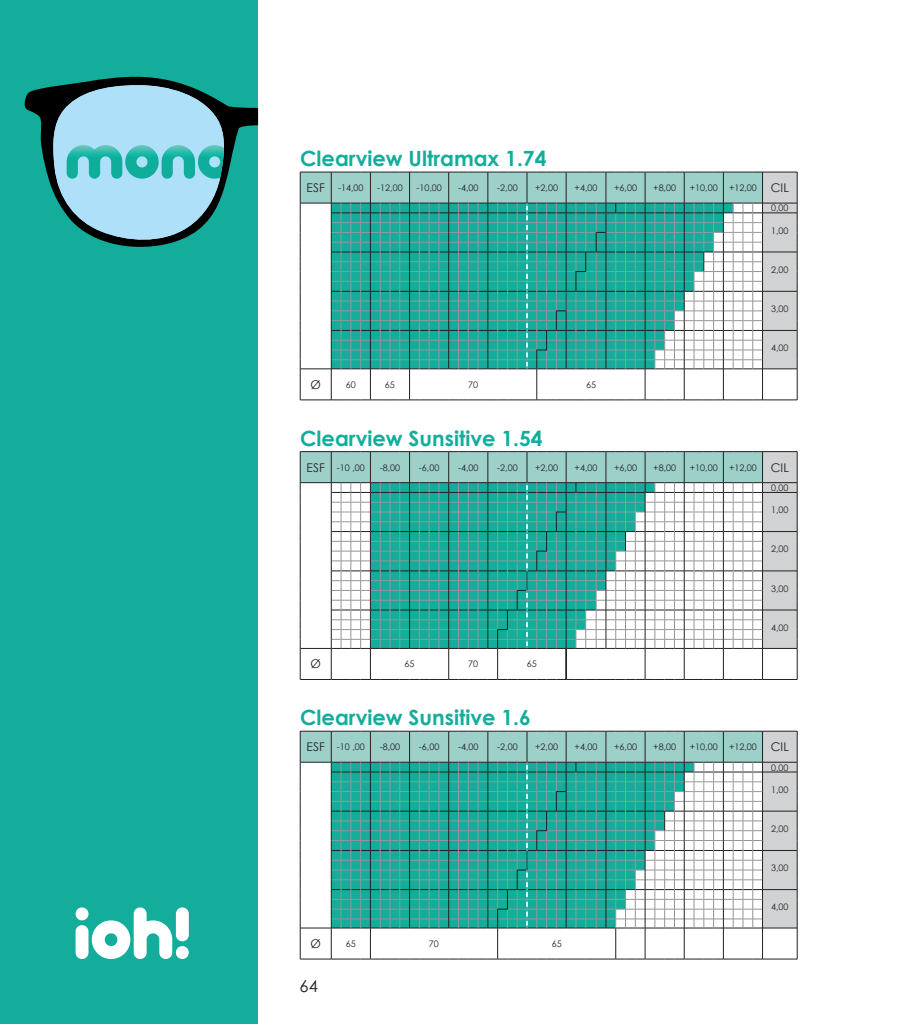
<style>
.page{position:relative;width:897px;height:1024px;background:#fff}
.page>*{position:absolute;margin:0;border:0;box-sizing:border-box;transform-origin:0 0}
.t1{font:700 21px "Century Gothic";color:#14ad9b}
.t2{font:16.5px "Century Gothic";color:#231f20}
.t3{font:12px "Century Gothic";color:#231f20}
.t4{font:9px "Century Gothic";color:#231f20}
.s1{font-size:12px}
</style>
<div class="page">
<div style="left:0;top:0;width:258px;height:1024px;background:#14ad9b"></div>
<svg style="left:76px;top:907px;width:113px;height:52px"></svg>
<svg style="left:24px;top:76px;width:234px;height:171px"></svg>
<svg style="left:52px;top:85px;width:174px;height:159px"></svg>
<svg style="left:331px;top:400px;width:431px;height:1px"></svg>
<hr style="left:300px;top:400px;width:31px;height:1px;background:#231f20">
<hr style="left:300px;top:369px;width:1px;height:31px;background:#231f20">
<hr style="left:723px;top:369px;width:1px;height:31px;background:#231f20">
<hr style="left:684px;top:369px;width:1px;height:31px;background:#231f20">
<hr style="left:644px;top:369px;width:1px;height:31px;background:#231f20">
<hr style="left:796px;top:369px;width:1px;height:31px;background:#231f20">
<hr style="left:762px;top:400px;width:34px;height:1px;background:#231f20">
<hr style="left:762px;top:369px;width:1px;height:31px;background:#231f20">
<hr style="left:370px;top:369px;width:1px;height:31px;background:#231f20">
<hr style="left:536px;top:369px;width:1px;height:31px;background:#231f20">
<hr style="left:409px;top:369px;width:1px;height:31px;background:#231f20">
<svg style="left:300px;top:172px;width:497px;height:198px;background:#64b6ac"></svg>
<hr style="left:331px;top:369px;width:1px;height:31px;background:#231f20">
<hr style="left:565px;top:649px;width:2px;height:30px;background:#231f20">
<svg style="left:332px;top:679px;width:430px;height:1px"></svg>
<hr style="left:300px;top:679px;width:31px;height:1px;background:#231f20">
<hr style="left:300px;top:648px;width:1px;height:32px;background:#231f20">
<hr style="left:723px;top:648px;width:1px;height:32px;background:#231f20">
<hr style="left:684px;top:648px;width:1px;height:32px;background:#231f20">
<hr style="left:497px;top:648px;width:1px;height:31px;background:#231f20">
<hr style="left:644px;top:648px;width:1px;height:32px;background:#231f20">
<hr style="left:796px;top:648px;width:1px;height:32px;background:#231f20">
<hr style="left:762px;top:679px;width:34px;height:1px;background:#231f20">
<hr style="left:762px;top:648px;width:1px;height:32px;background:#231f20">
<hr style="left:370px;top:648px;width:1px;height:31px;background:#231f20">
<hr style="left:448px;top:649px;width:1px;height:30px;background:#231f20">
<svg style="left:300px;top:451px;width:497px;height:198px"></svg>
<hr style="left:331px;top:648px;width:1px;height:32px;background:#231f20">
<svg style="left:331px;top:959px;width:431px;height:1px"></svg>
<hr style="left:300px;top:959px;width:31px;height:1px;background:#231f20">
<hr style="left:300px;top:928px;width:1px;height:31px;background:#231f20">
<hr style="left:723px;top:928px;width:1px;height:31px;background:#231f20">
<hr style="left:684px;top:928px;width:1px;height:31px;background:#231f20">
<hr style="left:497px;top:928px;width:1px;height:31px;background:#231f20">
<hr style="left:644px;top:928px;width:1px;height:31px;background:#231f20">
<hr style="left:796px;top:928px;width:1px;height:31px;background:#231f20">
<hr style="left:762px;top:959px;width:34px;height:1px;background:#231f20">
<hr style="left:762px;top:928px;width:1px;height:31px;background:#231f20">
<hr style="left:370px;top:928px;width:1px;height:31px;background:#231f20">
<hr style="left:615px;top:928px;width:1px;height:31px;background:#231f20">
<svg style="left:300px;top:731px;width:497px;height:198px"></svg>
<hr style="left:331px;top:928px;width:1px;height:31px;background:#231f20">
<p class="t1" style="left:300px;top:145px;width:248px">Clearview Ultramax 1.74</p>
<p class="t3" style="left:306px;top:180px;width:20px">ESF</p>
<p class="t4" style="left:338px;top:182px;width:27px">-14,00</p>
<p class="t4" style="left:377px;top:182px;width:27px">-12,00</p>
<p class="t4" style="left:416px;top:182px;width:27px">-10,00</p>
<p class="t4" style="left:458px;top:182px;width:22px">-4,00</p>
<p class="t4" style="left:497px;top:182px;width:22px">-2,00</p>
<p class="t4" style="left:535px;top:182px;width:24px">+2,00</p>
<p class="t4" style="left:574px;top:182px;width:24px">+4,00</p>
<p class="t3" style="left:310px;top:377px;width:12px">Ø</p>
<p class="t4" style="left:346px;top:379px;width:11px">60</p>
<p class="t4" style="left:385px;top:379px;width:11px">65</p>
<p class="t4" style="left:468px;top:379px;width:11px">70</p>
<p class="t4" style="left:586px;top:379px;width:11px">65</p>
<p class="t4" style="left:614px;top:182px;width:24px">+6,00</p>
<p class="t4" style="left:653px;top:182px;width:24px">+8,00</p>
<p class="t4" style="left:689px;top:182px;width:69px">+10,00 +12,00</p>
<p class="t3" style="left:770px;top:180px;width:20px">CIL</p>
<p class="t4" style="left:771px;top:203px;width:19px">0,00</p>
<p class="t4" style="left:771px;top:225px;width:19px">1,00</p>
<p class="t4" style="left:771px;top:264px;width:19px">2,00</p>
<p class="t4" style="left:771px;top:303px;width:19px">3,00</p>
<p class="t4" style="left:771px;top:342px;width:19px">4,00</p>
<p class="t1" style="left:300px;top:425px;width:244px">Clearview Sunsitive 1.54</p>
<p class="t4" style="left:306px;top:462px;width:60px"><span class="s1">ESF</span> -10 ,00</p>
<p class="t4" style="left:380px;top:462px;width:22px">-8,00</p>
<p class="t4" style="left:419px;top:462px;width:22px">-6,00</p>
<p class="t4" style="left:458px;top:462px;width:22px">-4,00</p>
<p class="t4" style="left:497px;top:462px;width:22px">-2,00</p>
<p class="t4" style="left:535px;top:462px;width:24px">+2,00</p>
<p class="t4" style="left:574px;top:462px;width:24px">+4,00</p>
<p class="t4" style="left:614px;top:462px;width:24px">+6,00</p>
<p class="t4" style="left:653px;top:462px;width:24px">+8,00</p>
<p class="t4" style="left:689px;top:462px;width:69px">+10,00 +12,00</p>
<p class="t3" style="left:310px;top:657px;width:12px">Ø</p>
<p class="t4" style="left:404px;top:659px;width:11px">65</p>
<p class="t4" style="left:468px;top:659px;width:11px">70</p>
<p class="t4" style="left:526px;top:659px;width:11px">65</p>
<p class="t3" style="left:770px;top:460px;width:20px">CIL</p>
<p class="t4" style="left:771px;top:482px;width:19px">0,00</p>
<p class="t4" style="left:771px;top:504px;width:19px">1,00</p>
<p class="t4" style="left:771px;top:543px;width:19px">2,00</p>
<p class="t4" style="left:771px;top:583px;width:19px">3,00</p>
<p class="t4" style="left:771px;top:622px;width:19px">4,00</p>
<p class="t1" style="left:300px;top:705px;width:232px">Clearview Sunsitive 1.6</p>
<p class="t3" style="left:306px;top:740px;width:20px">ESF</p>
<p class="t4" style="left:337px;top:741px;width:29px">-10 ,00</p>
<p class="t4" style="left:380px;top:741px;width:22px">-8,00</p>
<p class="t4" style="left:419px;top:741px;width:22px">-6,00</p>
<p class="t4" style="left:458px;top:741px;width:22px">-4,00</p>
<p class="t4" style="left:497px;top:741px;width:22px">-2,00</p>
<p class="t4" style="left:535px;top:741px;width:24px">+2,00</p>
<p class="t4" style="left:574px;top:741px;width:24px">+4,00</p>
<p class="t3" style="left:310px;top:936px;width:12px">Ø</p>
<p class="t2" style="left:299px;top:976px;width:20px">64</p>
<p class="t4" style="left:346px;top:938px;width:11px">65</p>
<p class="t4" style="left:429px;top:938px;width:11px">70</p>
<p class="t4" style="left:551px;top:938px;width:11px">65</p>
<p class="t4" style="left:614px;top:741px;width:24px">+6,00</p>
<p class="t4" style="left:653px;top:741px;width:24px">+8,00</p>
<p class="t4" style="left:689px;top:741px;width:69px">+10,00 +12,00</p>
<p class="t3" style="left:770px;top:740px;width:20px">CIL</p>
<p class="t4" style="left:771px;top:762px;width:19px">0,00</p>
<p class="t4" style="left:771px;top:784px;width:19px">1,00</p>
<p class="t4" style="left:771px;top:823px;width:19px">2,00</p>
<p class="t4" style="left:771px;top:862px;width:19px">3,00</p>
<p class="t4" style="left:771px;top:901px;width:19px">4,00</p>
</div>
